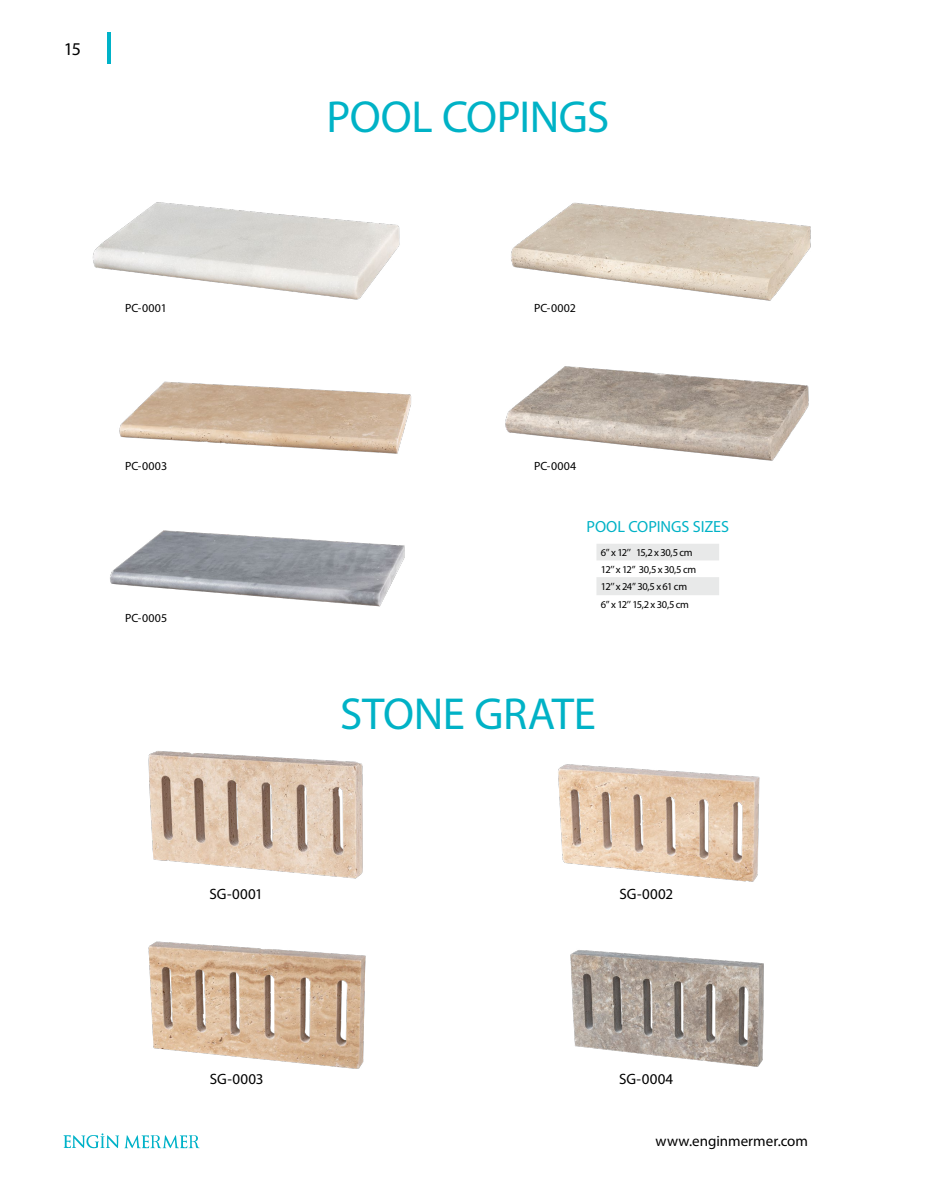
<style>
.page{position:relative;width:936px;height:1191px;background:#fff}
.page>*{position:absolute;margin:0;border:0;box-sizing:border-box;transform-origin:0 0}
.t1{font:45px "Myriad Pro";letter-spacing:-.01em;color:#00b2c6}
.t2{font:18px "Myriad Pro";color:#000}
.t3{font:16.2px "Myriad Pro";letter-spacing:-.005em;color:#00b2c6}
.t4{font:15px "Myriad Pro";color:#000}
.t5{font:11.85px "Myriad Pro";letter-spacing:.025em;color:#000}
.t6{font:10.5px/17.4px "Myriad Pro";letter-spacing:-.045em;color:#000}
</style>
<div class="page">
<img style="left:110px;top:530px;width:295px;height:77px">
<img style="left:148px;top:941px;width:218px;height:127px">
<img style="left:570px;top:950px;width:194px;height:117px">
<hr style="left:107px;top:33px;width:3px;height:31px;background:#00b2c8">
<img style="left:92px;top:202px;width:308px;height:98px">
<img style="left:119px;top:381px;width:293px;height:73px">
<img style="left:505px;top:366px;width:304px;height:95px">
<img style="left:511px;top:202px;width:300px;height:99px">
<img style="left:148px;top:751px;width:215px;height:128px">
<img style="left:558px;top:764px;width:202px;height:118px">
<svg style="left:596px;top:544px;width:123px;height:51px"></svg>
<svg style="left:63px;top:1133px;width:137px;height:15px"></svg>
<h2 class="t2" style="left:64px;top:38px;width:19px">15</h2>
<h1 class="t1" style="left:326px;top:89px;width:284px">POOL COPINGS</h1>
<p class="t5" style="left:125px;top:301px;width:43px">PC-0001</p>
<p class="t5" style="left:125px;top:458px;width:43px">PC-0003</p>
<p class="t5" style="left:125px;top:610px;width:44px">PC-0005</p>
<p class="t5" style="left:534px;top:301px;width:43px">PC-0002</p>
<p class="t5" style="left:534px;top:458px;width:44px">PC-0004</p>
<h3 class="t3" style="left:586px;top:517px;width:144px">POOL COPINGS SIZES</h3>
<p class="t6" style="left:601px;top:543px;width:97px">6’’ x 12’’ 15,2 x 30,5 cm<br>12’’ x 12’’ 30,5 x 30,5 cm<br>12’’ x 24’’ 30,5 x 61 cm<br>6’’ x 12’’ 15,2 x 30,5 cm</p>
<h1 class="t1" style="left:340px;top:686px;width:257px">STONE GRATE</h1>
<h3 class="t4" style="left:209px;top:884px;width:55px">SG-0001</h3>
<h3 class="t4" style="left:619px;top:884px;width:55px">SG-0002</h3>
<h3 class="t4" style="left:210px;top:1070px;width:55px">SG-0003</h3>
<h3 class="t4" style="left:619px;top:1070px;width:56px">SG-0004</h3>
<h3 class="t4" style="left:655px;top:1131px;width:154px">www.enginmermer.com</h3>
</div>
